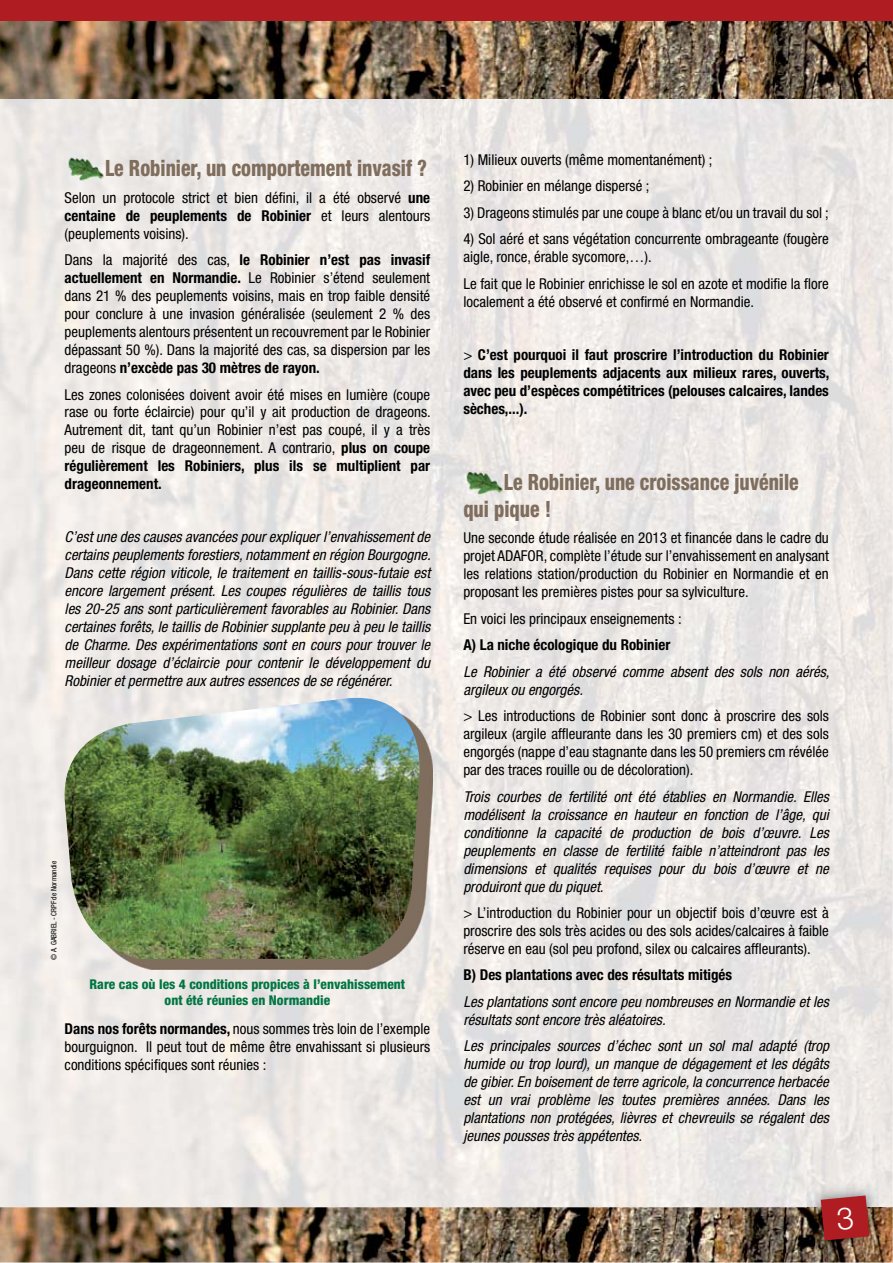
<style>
.page{position:relative;width:893px;height:1263px;background:#fff}
.page>*{position:absolute;margin:0;border:0;box-sizing:border-box;transform-origin:0 0}
.t1{font:800 condensed 22.5px/27px "Helvetica Neue LT Std";color:#7f6d5d;scale:.88 1}
.t2{font:condensed 15px/18px "Helvetica Neue LT Std";color:#000;text-align:justify}
.t3{font:italic condensed 15px/18px "Helvetica Neue LT Std";color:#000;text-align:justify}
.t4{font:700 condensed 15px/18px "Helvetica Neue LT Std";color:#000;text-align:justify}
.t5{font:800 condensed 13.5px/16.2px "Helvetica Neue LT Std";color:#007642;text-align:center}
.t6{font:condensed 7.5px "Helvetica Neue LT Std";color:#000}
.s1{font-weight:700}
.s2{font-weight:400}
</style>
<div class="page">
<img style="left:0;top:98px;width:893px;height:1109px">
<div style="left:0;top:0;width:893px;height:22px;background:#af1d22"></div>
<img style="left:0;top:21px;width:893px;height:77px">
<img style="left:0;top:1207px;width:893px;height:56px">
<img style="left:65px;top:150px;width:40px;height:37px">
<img style="left:77px;top:708px;width:355px;height:262px">
<img style="left:59px;top:698px;width:365px;height:261px">
<img style="left:463px;top:464px;width:41px;height:36px">
<img style="left:807px;top:1182px;width:76px;height:72px">
<svg style="left:821px;top:1195px;width:48px;height:45px;background:#a82b2e"></svg>
<h1 class="t1" style="left:105px;top:156px;width:367px">Le Robinier, un comportement invasif ?</h1>
<p class="t2" style="left:65px;top:190px;width:367px">Selon un protocole strict et bien défini, il a été observé <span class="s1">une centaine de peuplements de Robinier</span> et leurs alentours (peuplements voisins).</p>
<p class="t2" style="left:65px;top:252px;width:367px">Dans la majorité des cas, <span class="s1">le Robinier n’est pas invasif actuellement en Normandie.</span> Le Robinier s’étend seulement dans 21 % des peuplements voisins, mais en trop faible densité pour conclure à une invasion généralisée (seulement 2 % des peuplements alentours présentent un recouvrement par le Robinier dépassant 50 %). Dans la majorité des cas, sa dispersion par les drageons <span class="s1">n’excède pas 30 mètres de rayon.</span></p>
<p class="t2" style="left:65px;top:386px;width:368px">Les zones colonisées doivent avoir été mises en lumière (coupe rase ou forte éclaircie) pour qu’il y ait production de drageons.<br>Autrement dit, tant qu’un Robinier n’est pas coupé, il y a très peu de risque de drageonnement. A contrario, <span class="s1">plus on coupe régulièrement les Robiniers, plus ils se multiplient par drageonnement.</span></p>
<p class="t3" style="left:65px;top:529px;width:368px">C’est une des causes avancées pour expliquer l’envahissement de certains peuplements forestiers, notamment en région Bourgogne.<br>Dans cette région viticole, le traitement en taillis-sous-futaie est encore largement présent. Les coupes régulières de taillis tous les 20-25 ans sont particulièrement favorables au Robinier. Dans certaines forêts, le taillis de Robinier supplante peu à peu le taillis de Charme. Des expérimentations sont en cours pour trouver le meilleur dosage d’éclaircie pour contenir le développement du Robinier et permettre aux autres essences de se régénérer.</p>
<p class="t6" style="left:51px;top:960px;width:100px;rotate:-90deg">© A. GABRIEL - CRPF de Normandie</p>
<p class="t5" style="left:90px;top:977px;width:317px">Rare cas où les 4 conditions propices à l’envahissement ont été réunies en Normandie</p>
<p class="t2" style="left:65px;top:1021px;width:367px"><span class="s1">Dans nos forêts normandes,</span> nous sommes très loin de l’exemple bourguignon. Il peut tout de même être envahissant si plusieurs conditions spécifiques sont réunies :</p>
<p class="t2" style="left:463px;top:152px;width:251px">1) Milieux ouverts (même momentanément) ;</p>
<p class="t2" style="left:463px;top:178px;width:188px">2) Robinier en mélange dispersé ;</p>
<p class="t2" style="left:463px;top:205px;width:367px">3) Drageons stimulés par une coupe à blanc et/ou un travail du sol ;</p>
<p class="t2" style="left:463px;top:231px;width:367px">4) Sol aéré et sans végétation concurrente ombrageante (fougère aigle, ronce, érable sycomore,…).</p>
<p class="t2" style="left:463px;top:276px;width:367px">Le fait que le Robinier enrichisse le sol en azote et modifie la flore localement a été observé et confirmé en Normandie.</p>
<p class="t4" style="left:463px;top:347px;width:368px"><span class="s2">&gt;</span> C’est pourquoi il faut proscrire l’introduction du Robinier dans les peuplements adjacents aux milieux rares, ouverts, avec peu d’espèces compétitrices (pelouses calcaires, landes sèches,...).</p>
<h1 class="t1" style="left:463px;top:470px;width:383px;text-indent:41px">Le Robinier, une croissance juvénile qui pique !</h1>
<p class="t2" style="left:463px;top:530px;width:367px">Une seconde étude réalisée en 2013 et financée dans le cadre du projet ADAFOR, complète l’étude sur l’envahissement en analysant les relations station/production du Robinier en Normandie et en proposant les premières pistes pour sa sylviculture.</p>
<p class="t2" style="left:463px;top:611px;width:220px">En voici les principaux enseignements :</p>
<p class="t4" style="left:463px;top:637px;width:208px">A) La niche écologique du Robinier</p>
<p class="t3" style="left:463px;top:664px;width:368px">Le Robinier a été observé comme absent des sols non aérés, argileux ou engorgés.</p>
<p class="t2" style="left:463px;top:708px;width:367px">&gt; Les introductions de Robinier sont donc à proscrire des sols argileux (argile affleurante dans les 30 premiers cm) et des sols engorgés (nappe d’eau stagnante dans les 50 premiers cm révélée par des traces rouille ou de décoloration).</p>
<p class="t3" style="left:463px;top:788px;width:367px">Trois courbes de fertilité ont été établies en Normandie. Elles modélisent la croissance en hauteur en fonction de l’âge, qui conditionne la capacité de production de bois d’œuvre. Les peuplements en classe de fertilité faible n’atteindront pas les dimensions et qualités requises pour du bois d’œuvre et ne produiront que du piquet.</p>
<p class="t2" style="left:463px;top:905px;width:367px">&gt; L’introduction du Robinier pour un objectif bois d’œuvre est à proscrire des sols très acides ou des sols acides/calcaires à faible réserve en eau (sol peu profond, silex ou calcaires affleurants).</p>
<p class="t4" style="left:463px;top:967px;width:270px">B) Des plantations avec des résultats mitigés</p>
<p class="t3" style="left:463px;top:994px;width:367px">Les plantations sont encore peu nombreuses en Normandie et les résultats sont encore très aléatoires.</p>
<p class="t3" style="left:463px;top:1038px;width:367px">Les principales sources d’échec sont un sol mal adapté (trop humide ou trop lourd), un manque de dégagement et les dégâts de gibier. En boisement de terre agricole, la concurrence herbacée est un vrai problème les toutes premières années. Dans les plantations non protégées, lièvres et chevreuils se régalent des jeunes pousses très appétentes.</p>
</div>
